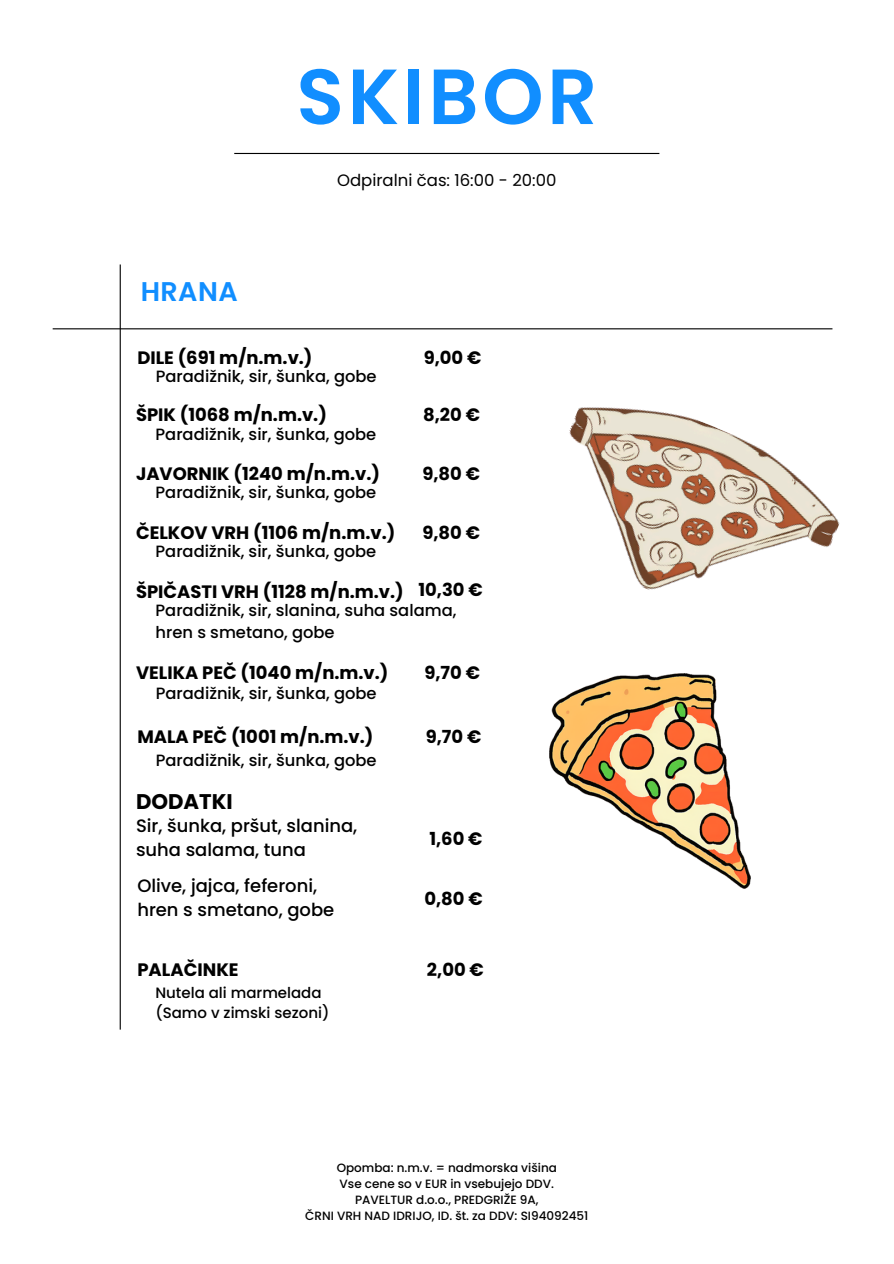
<style>
.page{position:relative;width:894px;height:1264px;background:#fff}
.page>*{position:absolute;margin:0;border:0;box-sizing:border-box;transform-origin:0 0}
.t1{font:600 78px "Poppins";letter-spacing:.045em;color:#118eff}
.t2{font:600 27px "Poppins";letter-spacing:.015em;color:#118eff}
.t3{font:700 21.15px "Poppins";color:#000}
.t4{font:700 18px "Poppins";color:#000}
.t5{font:500 18px/24.5px "Poppins";color:#000}
.t6{font:16.5px "Poppins";color:#000}
.t7{font:500 16.35px/22px "Poppins";color:#000}
.t8{font:500 15px/20.2px "Poppins";color:#000}
.t9{font:500 12px "Poppins";color:#000}
</style>
<div class="page">
<hr style="left:120px;top:264px;width:1px;height:765px;background:#000">
<hr style="left:53px;top:328px;width:779px;height:1px;background:#000">
<hr style="left:234px;top:153px;width:425px;height:1px;background:#000">
<img style="left:569px;top:407px;width:271px;height:183px">
<img style="left:549px;top:673px;width:201px;height:215px">
<h1 class="t1" style="left:296px;top:42px;width:302px">SKIBOR</h1>
<p class="t2" style="left:141px;top:272px;width:98px">HRANA</p>
<h6 class="t6" style="left:337px;top:168px;width:221px">Odpiralni čas: 16:00 - 20:00</h6>
<p class="t4" style="left:137px;top:345px;width:177px">DILE (691 m/n.m.v.)</p>
<h5 class="t4" style="left:423px;top:345px;width:59px">9,00 €</h5>
<h5 class="t7" style="left:156px;top:365px;width:222px">Paradižnik, sir, šunka, gobe</h5>
<h5 class="t4" style="left:136px;top:402px;width:192px">ŠPIK (1068 m/n.m.v.)</h5>
<h5 class="t4" style="left:423px;top:402px;width:58px">8,20 €</h5>
<h5 class="t7" style="left:155px;top:423px;width:222px">Paradižnik, sir, šunka, gobe</h5>
<h5 class="t4" style="left:136px;top:461px;width:245px">JAVORNIK (1240 m/n.m.v.)</h5>
<h5 class="t4" style="left:422px;top:461px;width:59px">9,80 €</h5>
<h5 class="t7" style="left:155px;top:481px;width:222px">Paradižnik, sir, šunka, gobe</h5>
<h5 class="t4" style="left:136px;top:519px;width:261px">ČELKOV VRH (1106 m/n.m.v.)</h5>
<h5 class="t4" style="left:422px;top:519px;width:59px">9,80 €</h5>
<h5 class="t7" style="left:155px;top:540px;width:222px">Paradižnik, sir, šunka, gobe</h5>
<h5 class="t4" style="left:136px;top:578px;width:269px">ŠPIČASTI VRH (1128 m/n.m.v.)</h5>
<h5 class="t4" style="left:418px;top:577px;width:66px">10,30 €</h5>
<h5 class="t7" style="left:155px;top:599px;width:302px">Paradižnik, sir, slanina, suha salama, hren s smetano, gobe</h5>
<p class="t4" style="left:136px;top:659px;width:254px">VELIKA PEČ (1040 m/n.m.v.)</p>
<h5 class="t4" style="left:424px;top:659px;width:57px">9,70 €</h5>
<h5 class="t7" style="left:156px;top:682px;width:222px">Paradižnik, sir, šunka, gobe</h5>
<h5 class="t4" style="left:137px;top:724px;width:237px">MALA PEČ (1001 m/n.m.v.)</h5>
<h5 class="t4" style="left:425px;top:724px;width:57px">9,70 €</h5>
<h3 class="t7" style="left:156px;top:749px;width:222px">Paradižnik, sir, šunka, gobe</h3>
<h5 class="t3" style="left:136px;top:786px;width:98px">DODATKI</h5>
<h5 class="t5" style="left:136px;top:813px;width:223px">Sir, šunka, pršut, slanina, suha salama, tuna</h5>
<h5 class="t5" style="left:137px;top:873px;width:198px">Olive, jajca, feferoni, hren s smetano, gobe</h5>
<h5 class="t4" style="left:137px;top:957px;width:103px">PALAČINKE</h5>
<h5 class="t8" style="left:155px;top:982px;width:175px">Nutela ali marmelada (Samo v zimski sezoni)</h5>
<h4 class="t4" style="left:429px;top:825px;width:55px">1,60 €</h4>
<h5 class="t4" style="left:424px;top:886px;width:60px">0,80 €</h5>
<h5 class="t4" style="left:427px;top:957px;width:58px">2,00 €</h5>
<p class="t9" style="left:336px;top:1159px;width:222px">Opomba: n.m.v. = nadmorska višina</p>
<p class="t9" style="left:339px;top:1175px;width:216px">Vse cene so v EUR in vsebujejo DDV.</p>
<p class="t9" style="left:355px;top:1191px;width:185px">PAVELTUR d.o.o., PREDGRIŽE 9A,</p>
<p class="t9" style="left:305px;top:1207px;width:284px">ČRNI VRH NAD IDRIJO, ID. št. za DDV: SI94092451</p>
</div>
